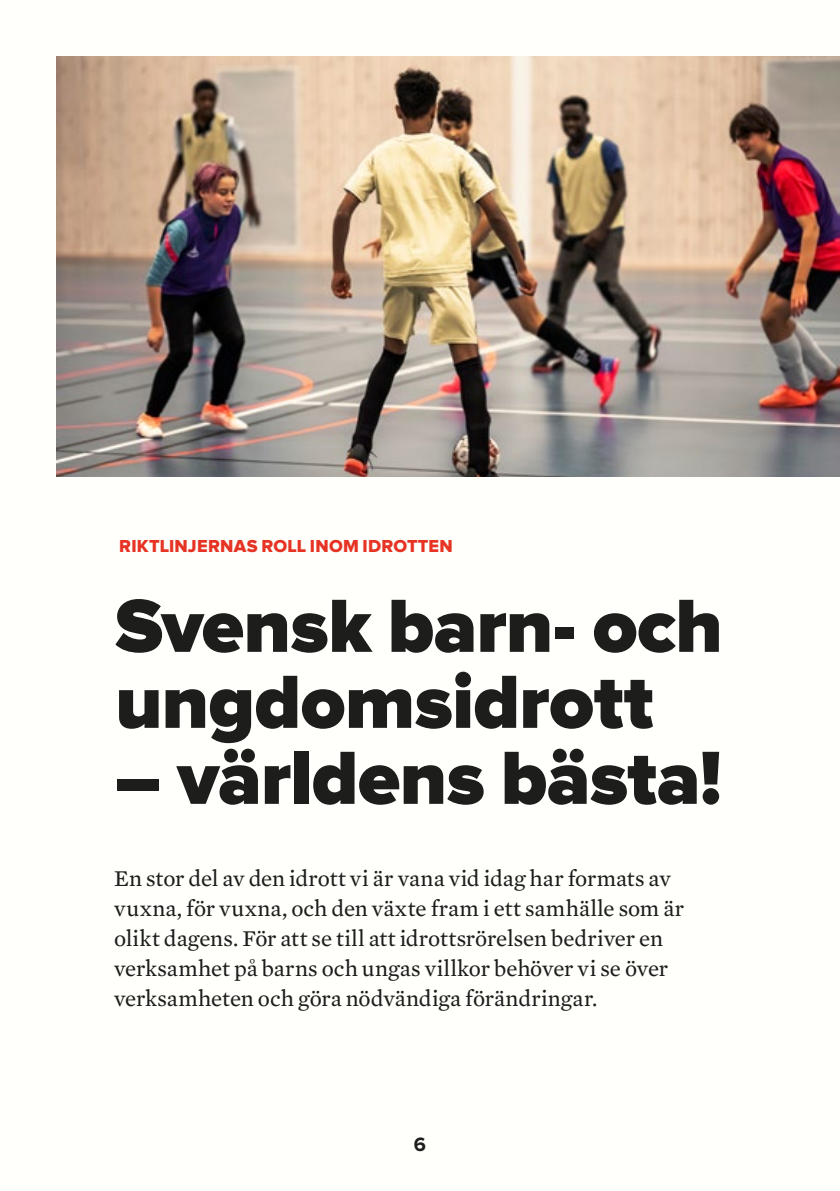
<style>
.page{position:relative;width:840px;height:1191px;background:#fff}
.page>*{position:absolute;margin:0;border:0;box-sizing:border-box;transform-origin:0 0}
.t1{font:900 78px/76px "Proxima Nova";letter-spacing:-.01em;color:#1d1d1b}
.t2{font:23px/30px "Mercury Text G2";color:#1d1d1b}
.t3{font:700 20px "Proxima Nova";color:#1d1d1b}
.t4{font:18px "Proxima Nova Extrabld";letter-spacing:.015em;color:#e63323}
</style>
<div class="page">
<hr style="left:839px;top:57px;width:1px;height:419px;background:#c8c8c8">
<img style="left:57px;top:57px;width:782px;height:419px">
<p class="t4" style="left:119px;top:538px;width:335px">RIKTLINJERNAS ROLL INOM IDROTTEN</p>
<h1 class="t1" style="left:115px;top:591px;width:608px">Svensk barn- och ungdomsidrott</h1>
<h1 class="t1" style="left:115px;top:743px;width:607px">– världens bästa!</h1>
<p class="t2" style="left:114px;top:863px;width:571px">En stor del av den idrott vi är vana vid idag har formats av vuxna, för vuxna, och den växte fram i ett samhälle som är olikt dagens. För att se till att idrottsrörelsen bedriver en verksamhet på barns och ungas villkor behöver vi se över verksamheten och göra nödvändiga förändringar.</p>
<p class="t3" style="left:413px;top:1134px;width:14px">6</p>
</div>
